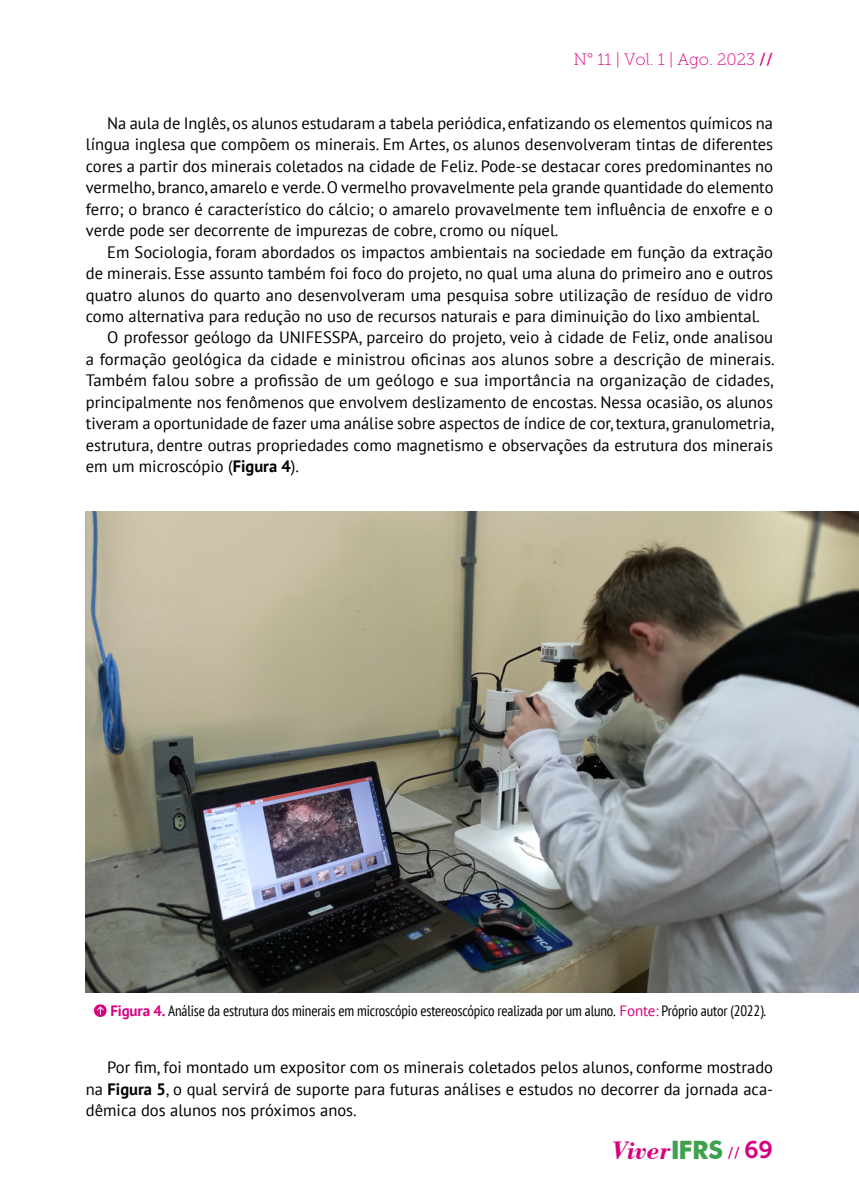
<style>
.page{position:relative;width:859px;height:1202px;background:#fff}
.page>*{position:absolute;margin:0;border:0;box-sizing:border-box;transform-origin:0 0}
.t1{font:italic 700 26.7px "Bodoni BT";color:#d90080}
.t2{font:16.5px/21.5px "PT Sans";color:#000;text-align:justify}
.t3{font:16.5px "Museo Slab 100";color:#d90080}
.t4{font:condensed 15px "PT Sans";letter-spacing:-.01em;color:#000}
.s1{font-family:"Museo Slab 500"}
.s2{font-weight:700}
.s3{font-weight:700;font-stretch:normal;color:#d90080}
.s4{font-stretch:normal;color:#d90080}
.s5{font-family:"Futura BT";font-style:normal;font-size:25.35px;color:#3fa14d}
.s6{font-family:"Museo Slab 500";font-weight:400;font-style:normal;font-size:15px}
.s7{font-family:"Museo Slab 700";font-weight:400;font-style:normal;font-size:24px}
</style>
<div class="page">
<img style="left:86px;top:511px;width:772px;height:481px">
<svg style="left:94px;top:1003px;width:13px;height:13px"></svg>
<svg style="left:97px;top:1006px;width:7px;height:8px"></svg>
<p class="t3" style="left:573px;top:51px;width:201px">N° 11 | Vol. 1 | Ago. 2023 <span class="s1">//</span></p>
<p class="t2" style="left:86px;top:112px;width:688px;text-indent:21px">Na aula de Inglês, os alunos estudaram a tabela periódica, enfatizando os elementos químicos na língua inglesa que compõem os minerais. Em Artes, os alunos desenvolveram tintas de diferentes cores a partir dos minerais coletados na cidade de Feliz. Pode-se destacar cores predominantes no vermelho, branco, amarelo e verde. O vermelho provavelmente pela grande quantidade do elemento ferro; o branco é característico do cálcio; o amarelo provavelmente tem influência de enxofre e o verde pode ser decorrente de impurezas de cobre, cromo ou níquel.</p>
<p class="t2" style="left:107px;top:241px;width:667px">Em Sociologia, foram abordados os impactos ambientais na sociedade em função da extração</p>
<p class="t2" style="left:86px;top:262px;width:688px">de minerais. Esse assunto também foi foco do projeto, no qual uma aluna do primeiro ano e outros</p>
<p class="t2" style="left:86px;top:283px;width:688px">quatro alunos do quarto ano desenvolveram uma pesquisa sobre utilização de resíduo de vidro</p>
<p class="t2" style="left:86px;top:305px;width:675px">como alternativa para redução no uso de recursos naturais e para diminuição do lixo ambiental.</p>
<p class="t2" style="left:107px;top:326px;width:667px">O professor geólogo da UNIFESSPA, parceiro do projeto, veio à cidade de Feliz, onde analisou</p>
<p class="t2" style="left:86px;top:348px;width:690px">a formação geológica da cidade e ministrou oficinas aos alunos sobre a descrição de minerais.</p>
<p class="t2" style="left:86px;top:369px;width:689px">Também falou sobre a profissão de um geólogo e sua importância na organização de cidades,</p>
<p class="t2" style="left:86px;top:391px;width:688px">principalmente nos fenômenos que envolvem deslizamento de encostas. Nessa ocasião, os alunos</p>
<p class="t2" style="left:86px;top:412px;width:689px">tiveram a oportunidade de fazer uma análise sobre aspectos de índice de cor, textura, granulometria,</p>
<p class="t2" style="left:86px;top:434px;width:688px">estrutura, dentre outras propriedades como magnetismo e observações da estrutura dos minerais</p>
<p class="t2" style="left:86px;top:455px;width:214px">em um microscópio (<span class="s2">Figura 4</span>).</p>
<p class="t4" style="left:110px;top:1000px;width:657px"><span class="s3">Figura 4.</span> Análise da estrutura dos minerais em microscópio estereoscópico realizada por um aluno. <span class="s4">Fonte:</span> Próprio autor (2022).</p>
<p class="t2" style="left:86px;top:1056px;width:688px;text-indent:21px">Por fim, foi montado um expositor com os minerais coletados pelos alunos, conforme mostrado na <span class="s2">Figura 5</span>, o qual servirá de suporte para futuras análises e estudos no decorrer da jornada aca&shy;dêmica dos alunos nos próximos anos.</p>
<h1 class="t1" style="left:612px;top:1133px;width:162px">Viver<span class="s5">IFRS</span> <span class="s6">//</span> <span class="s7">69</span></h1>
</div>
